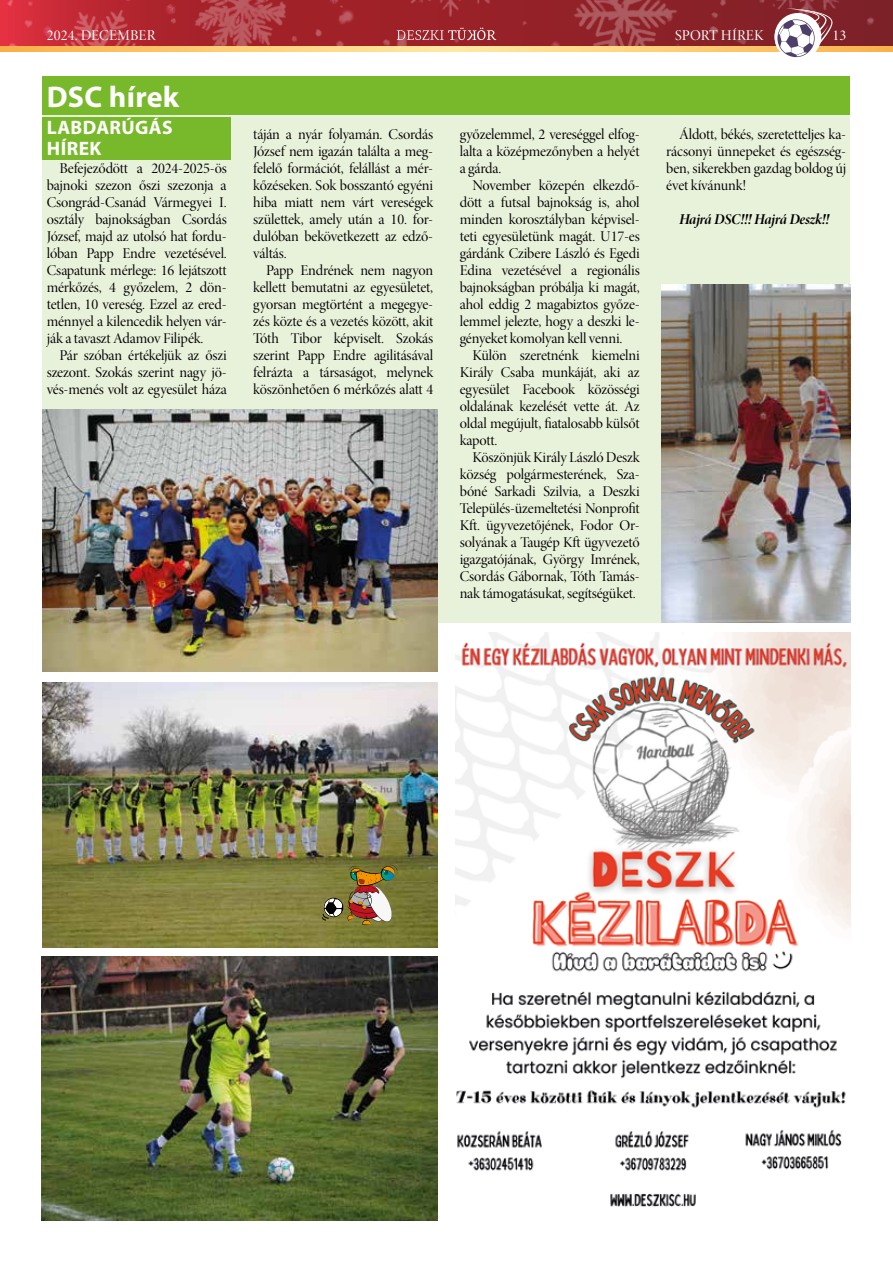
<style>
.page{position:relative;width:893px;height:1263px;background:#fff}
.page>*{position:absolute;margin:0;border:0;box-sizing:border-box;transform-origin:0 0}
.t1{font:700 30px "Myriad Pro";letter-spacing:.01em;color:#fff}
.t2{font:700 19.5px/21px "Myriad Pro";letter-spacing:.02em;color:#fff}
.t3{font:15px/17px "Minion Pro Disp";letter-spacing:-.01em;color:#000;text-align:justify}
.t4{font:15px "Minion Pro Disp";letter-spacing:.01em;color:#fff}
.t5{font:15px "Minion Pro Bold It Disp";letter-spacing:-.025em;color:#000}
</style>
<div class="page">
<svg style="left:0;top:0;width:893px;height:47px;background:#a42f35"></svg>
<svg style="left:1px;top:47px;width:892px;height:4px;background:#fcce77"></svg>
<svg style="left:397px;top:28px;width:99px;height:12px"></svg>
<div style="left:43px;top:77px;width:807px;height:546px;background:#e8f1da"></div>
<div style="left:43px;top:117px;width:188px;height:43px;background:#78b82b"></div>
<div style="left:43px;top:77px;width:807px;height:38px;background:#78b82b"></div>
<svg style="left:774px;top:15px;width:45px;height:45px"></svg>
<svg style="left:777px;top:8px;width:55px;height:49px"></svg>
<img style="left:455px;top:632px;width:395px;height:575px">
<img style="left:43px;top:410px;width:395px;height:262px">
<img style="left:662px;top:285px;width:188px;height:337px">
<img style="left:42px;top:957px;width:395px;height:263px">
<img style="left:43px;top:682px;width:395px;height:265px">
<svg style="left:322px;top:865px;width:75px;height:59px;background:#907e4e"></svg>
<p class="t4" style="left:47px;top:26px;width:110px">2024. DECEMBER</p>
<p class="t4" style="left:675px;top:26px;width:90px">SPORT HÍREK</p>
<p class="t4" style="left:832px;top:26px;width:15px">13</p>
<h1 class="t1" style="left:47px;top:77px;width:134px">DSC hírek</h1>
<h2 class="t2" style="left:47px;top:116px;width:127px">LABDARÚGÁS<br>HÍREK</h2>
<p class="t3" style="left:47px;top:160px;width:181px;text-indent:13px">Befejeződött a 2024-2025-ös bajnoki szezon őszi szezonja a Csongrád-Csanád Vármegyei I. osztály bajnokságban Csordás József, majd az utolsó hat fordu&shy;lóban Papp Endre vezetésével.<br>Csapatunk mérlege: 16 lejátszott mérkőzés, 4 győzelem, 2 dön&shy;tetlen, 10 vereség. Ezzel az ered&shy;ménnyel a kilencedik helyen vár&shy;ják a tavaszt Adamov Filipék.</p>
<p class="t3" style="left:47px;top:347px;width:181px;text-indent:13px">Pár szóban értékeljük az őszi szezont. Szokás szerint nagy jö&shy;vés-menés volt az egyesület háza</p>
<p class="t3" style="left:253px;top:126px;width:181px">táján a nyár folyamán. Csordás József nem igazán találta a meg&shy;felelő formációt, felállást a mér&shy;kőzéseken. Sok bosszantó egyéni hiba miatt nem várt vereségek születtek, amely után a 10. for&shy;dulóban bekövetkezett az edző&shy;váltás.</p>
<p class="t3" style="left:253px;top:262px;width:181px;text-indent:13px">Papp Endrének nem nagyon kellett bemutatni az egyesületet, gyorsan megtörtént a megegye&shy;zés közte és a vezetés között, akit Tóth Tibor képviselt. Szokás szerint Papp Endre agilitásával felrázta a társaságot, melynek köszönhetően 6 mérkőzés alatt 4</p>
<p class="t3" style="left:460px;top:126px;width:181px">győzelemmel, 2 vereséggel elfog&shy;lalta a középmezőnyben a helyét a gárda.</p>
<p class="t3" style="left:460px;top:177px;width:181px;text-indent:13px">November közepén elkezdő&shy;dött a futsal bajnokság is, ahol minden korosztályban képvisel&shy;teti egyesületünk magát. U17-es gárdánk Czibere László és Egedi Edina vezetésével a regionális bajnokságban próbálja ki magát, ahol eddig 2 magabiztos győze&shy;lemmel jelezte, hogy a deszki le&shy;gényeket komolyan kell venni.</p>
<p class="t3" style="left:460px;top:347px;width:181px;text-indent:13px">Külön szeretnénk kiemelni Király Csaba munkáját, aki az egyesület Facebook közösségi oldalának kezelését vette át. Az oldal megújult, fiatalosabb külsőt kapott.</p>
<p class="t3" style="left:460px;top:449px;width:181px;text-indent:13px">Köszönjük Király László Deszk község polgármesterének, Sza&shy;bóné Sarkadi Szilvia, a Deszki Település-üzemeltetési Nonprofit Kft. ügyvezetőjének, Fodor Or&shy;solyának a Taugép Kft ügyvezető igazgatójának, György Imrének, Csordás Gábornak, Tóth Tamás&shy;nak támogatásukat, segítségüket.</p>
<p class="t3" style="left:666px;top:126px;width:181px;text-indent:13px">Áldott, békés, szeretetteljes ka&shy;rácsonyi ünnepeket és egészség&shy;ben, sikerekben gazdag boldog új évet kívánunk!</p>
<p class="t5" style="left:679px;top:209px;width:152px">Hajrá DSC!!! Hajrá Deszk!!</p>
</div>
